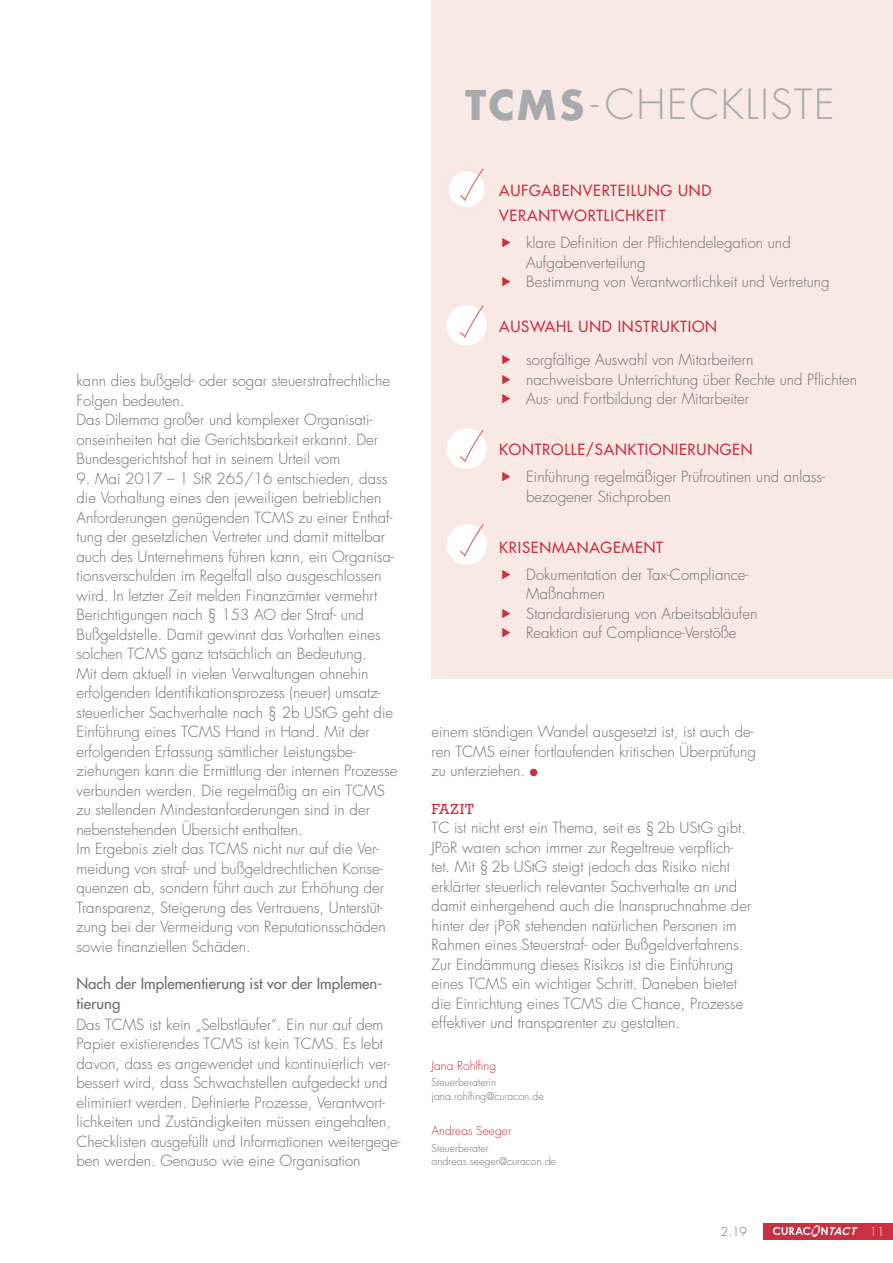
<style>
.page{position:relative;width:893px;height:1263px;background:#fff}
.page>*{position:absolute;margin:0;border:0;box-sizing:border-box;transform-origin:0 0}
.t1{font:300 40.5px "Futura";letter-spacing:.04em;color:#a8a9ad}
.t2{font:300 15px/19.5px "Futura";color:#6c6d70}
.t3{font:15px/25.5px "Futura";letter-spacing:.05em;color:#c93041}
.t4{font:15px/19.5px "Futura";color:#6c6d70}
.t5{font:15px "Rockwell";letter-spacing:.05em;color:#c93041}
.t6{font:300 12px "Futura";color:#c93041}
.t7{font:300 12px "Futura";color:#6c6d70}
.t8{font:300 12px "Futura";color:#fff}
.t9{font:300 10.5px/13.5px "Futura";color:#6c6d70}
.s1{font-weight:700;font-size:39.9px}
</style>
<div class="page">
<div style="left:764px;top:1223px;width:129px;height:16px;background:#c93041"></div>
<svg style="left:773px;top:1225px;width:85px;height:12px"></svg>
<div style="left:530px;top:769px;width:7px;height:7px;background:#c93041;border-radius:50%"></div>
<div style="left:432px;top:0;width:461px;height:678px;background:#f8e9e4"></div>
<svg style="left:446px;top:169px;width:41px;height:40px"></svg>
<div style="left:444px;top:167px;width:45px;height:45px;border:4px solid #f8e7e2;border-radius:50%"></div>
<div style="left:446px;top:305px;width:41px;height:41px;background:#fff;border-radius:50%"></div>
<div style="left:446px;top:524px;width:41px;height:41px;background:#fff;border-radius:50%"></div>
<div style="left:446px;top:428px;width:41px;height:41px;background:#fff;border-radius:50%"></div>
<svg style="left:459px;top:167px;width:26px;height:37px"></svg>
<svg style="left:459px;top:305px;width:25px;height:33px"></svg>
<svg style="left:459px;top:428px;width:25px;height:34px"></svg>
<svg style="left:459px;top:524px;width:25px;height:33px"></svg>
<p class="t2" style="left:77px;top:371px;width:315px">kann dies bußgeld- oder sogar steuerstrafrechtliche Folgen bedeuten.<br>Das Dilemma großer und komplexer Organisati&shy;onseinheiten hat die Gerichtsbarkeit erkannt. Der Bundesgerichtshof hat in seinem Urteil vom</p>
<p class="t2" style="left:77px;top:469px;width:322px">9. Mai 2017 – 1 StR 265/16 entschieden, dass die Vorhaltung eines den jeweiligen betrieblichen Anforderungen genügenden TCMS zu einer Enthaf&shy;tung der gesetzlichen Vertreter und damit mittelbar auch des Unternehmens führen kann, ein Organisa&shy;tionsverschulden im Regelfall also ausgeschlossen wird. In letzter Zeit melden Finanzämter vermehrt Berichtigungen nach § 153 AO der Straf- und Bußgeldstelle. Damit gewinnt das Vorhalten eines solchen TCMS ganz tatsächlich an Bedeutung.<br>Mit dem aktuell in vielen Verwaltungen ohnehin erfolgenden Identifikationsprozess (neuer) umsatz&shy;steuerlicher Sachverhalte nach § 2b UStG geht die Einführung eines TCMS Hand in Hand. Mit der erfolgenden Erfassung sämtlicher Leistungsbe&shy;ziehungen kann die Ermittlung der internen Prozesse verbunden werden. Die regelmäßig an ein TCMS zu stellenden Mindestanforderungen sind in der nebenstehenden Übersicht enthalten.<br>Im Ergebnis zielt das TCMS nicht nur auf die Ver&shy;meidung von straf- und bußgeldrechtlichen Konse&shy;quenzen ab, sondern führt auch zur Erhöhung der Transparenz, Steigerung des Vertrauens, Unterstüt&shy;zung bei der Vermeidung von Reputationsschäden sowie finanziellen Schäden.</p>
<p class="t4" style="left:77px;top:974px;width:307px">Nach der Implementierung ist vor der Implemen&shy;tierung</p>
<p class="t2" style="left:77px;top:1015px;width:325px">Das TCMS ist kein „Selbstläufer“. Ein nur auf dem Papier existierendes TCMS ist kein TCMS. Es lebt davon, dass es angewendet und kontinuierlich ver&shy;bessert wird, dass Schwachstellen aufgedeckt und eliminiert werden. Definierte Prozesse, Verantwort&shy;lichkeiten und Zuständigkeiten müssen eingehalten, Checklisten ausgefüllt und Informationen weitergege&shy;ben werden. Genauso wie eine Organisation</p>
<h1 class="t1" style="left:465px;top:79px;width:371px"><span class="s1">TCMS</span>-CHECKLISTE</h1>
<p class="t3" style="left:499px;top:177px;width:214px">AUFGABENVERTEILUNG UND<br>VERANTWORTLICHKEIT</p>
<p class="t2" style="left:526px;top:233px;width:305px">klare Definition der Pflichtendelegation und<br>Aufgabenverteilung<br>Bestimmung von Verantwortlichkeit und Vertretung</p>
<p class="t3" style="left:499px;top:314px;width:219px">AUSWAHL UND INSTRUKTION</p>
<p class="t2" style="left:526px;top:350px;width:332px">sorgfältige Auswahl von Mitarbeitern<br>nachweisbare Unterrichtung über Rechte und Pflichten<br>Aus- und Fortbildung der Mitarbeiter</p>
<p class="t3" style="left:499px;top:437px;width:255px">KONTROLLE/SANKTIONIERUNGEN</p>
<p class="t2" style="left:526px;top:467px;width:300px">Einführung regelmäßiger Prüfroutinen und anlass&shy;bezogener Stichproben</p>
<p class="t3" style="left:499px;top:534px;width:165px">KRISENMANAGEMENT</p>
<p class="t2" style="left:526px;top:565px;width:233px">Dokumentation der Tax-Compliance-<br>Maßnahmen<br>Standardisierung von Arbeitsabläufen<br>Reaktion auf Compliance-Verstöße</p>
<p class="t2" style="left:432px;top:722px;width:326px">einem ständigen Wandel ausgesetzt ist, ist auch de&shy;ren TCMS einer fortlaufenden kritischen Überprüfung zu unterziehen.</p>
<p class="t5" style="left:432px;top:800px;width:44px">FAZIT</p>
<p class="t2" style="left:432px;top:818px;width:321px">TC ist nicht erst ein Thema, seit es § 2b UStG gibt.<br>JPöR waren schon immer zur Regeltreue verpflich&shy;tet. Mit § 2b UStG steigt jedoch das Risiko nicht erklärter steuerlich relevanter Sachverhalte an und damit einhergehend auch die Inanspruchnahme der hinter der jPöR stehenden natürlichen Personen im Rahmen eines Steuerstraf- oder Bußgeldverfahrens.<br>Zur Eindämmung dieses Risikos ist die Einführung eines TCMS ein wichtiger Schritt. Daneben bietet die Einrichtung eines TCMS die Chance, Prozesse effektiver und transparenter zu gestalten.</p>
<p class="t6" style="left:432px;top:1058px;width:66px">Jana Rohlfing</p>
<p class="t9" style="left:432px;top:1076px;width:114px">Steuerberaterin jana.rohlfing@curacon.de</p>
<p class="t6" style="left:432px;top:1123px;width:81px">Andreas Seeger</p>
<p class="t9" style="left:432px;top:1141px;width:126px">Steuerberater andreas.seeger@curacon.de</p>
<p class="t7" style="left:721px;top:1223px;width:28px">2.19</p>
<p class="t8" style="left:870px;top:1223px;width:16px">11</p>
</div>
